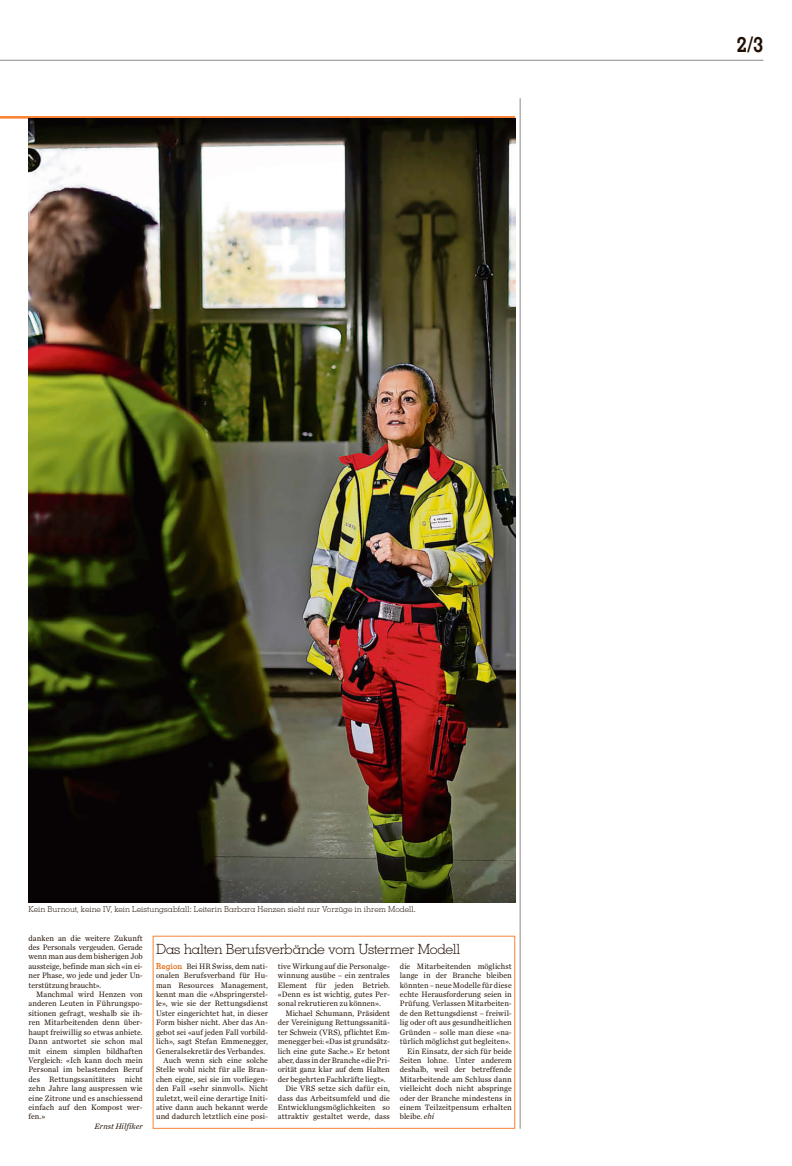
<style>
.page{position:relative;width:792px;height:1166px;background:#fff}
.page>*{position:absolute;margin:0;border:0;box-sizing:border-box;transform-origin:0 0}
.t1{font:700 21px "Memphis LT Pro";color:#200e00}
.t2{font:300 14px "Memphis LT Pro";letter-spacing:-.035em;color:#200e00}
.t3{font:8.14px/9.4px "Chronicle Text G1";letter-spacing:.005em;color:#200e00;text-align:justify}
.t4{font:300 8.14px "Memphis LT Pro";letter-spacing:-.005em;color:#200e00}
.t5{font:italic 8.14px "Chronicle Text G1";letter-spacing:.005em;color:#200e00}
.s1{font-family:"Memphis LT Pro";font-weight:700;color:#e1711d}
.s2{font-style:italic}
</style>
<div class="page">
<hr style="left:0;top:60px;width:763px;height:1px;background:#8c8986">
<hr style="left:519px;top:94px;width:1px;height:1035px;background:#8c8986">
<hr style="left:515px;top:94px;width:10px;height:4px;background:#fff">
<div style="left:153px;top:936px;width:362px;height:193px;border:1px solid #f88437"></div>
<hr style="left:0;top:116px;width:515px;height:3px;background:#f88437">
<img style="left:29px;top:119px;width:486px;height:784px">
<h1 class="t1" style="left:736px;top:32px;width:28px">2/3</h1>
<p class="t4" style="left:29px;top:904px;width:388px">Kein Burnout, keine IV, kein Leistungsabfall: Leiterin Barbara Henzen sieht nur Vorzüge in ihrem Modell.</p>
<p class="t3" style="left:29px;top:933px;width:116px">danken an die weitere Zukunft des Personals vergeuden. Gerade wenn man aus dem bisherigen Job aussteige, befinde man sich «in ei&shy;ner Phase, wo jede und jeder Un&shy;terstützung braucht».</p>
<p class="t3" style="left:29px;top:989px;width:116px;text-indent:7px">Manchmal wird Henzen von anderen Leuten in Führungspo&shy;sitionen gefragt, weshalb sie ih&shy;ren Mitarbeitenden denn über&shy;haupt freiwillig so etwas anbiete.<br>Dann antwortet sie schon mal mit einem simplen bildhaften Vergleich: «Ich kann doch mein Personal im belastenden Beruf des Rettungssanitäters nicht zehn Jahre lang auspressen wie eine Zitrone und es anschiessend einfach auf den Kompost wer&shy;fen.»</p>
<p class="t5" style="left:95px;top:1120px;width:50px">Ernst Hilfiker</p>
<h2 class="t2" style="left:156px;top:940px;width:306px">Das halten Berufsverbände vom Ustermer Modell</h2>
<p class="t3" style="left:156px;top:961px;width:113px"><span class="s1">Region</span> Bei HR Swiss, dem nati-</p>
<p class="t3" style="left:156px;top:970px;width:113px">onalen Berufsverband für Hu-</p>
<p class="t3" style="left:156px;top:980px;width:113px">man Resources Management,</p>
<p class="t3" style="left:156px;top:989px;width:113px">kennt man die «Abspringerstel-</p>
<p class="t3" style="left:156px;top:998px;width:113px">le», wie sie der Rettungsdienst</p>
<p class="t3" style="left:156px;top:1008px;width:113px">Uster eingerichtet hat, in dieser</p>
<p class="t3" style="left:156px;top:1017px;width:113px">Form bisher nicht. Aber das An-</p>
<p class="t3" style="left:156px;top:1027px;width:113px">gebot sei «auf jeden Fall vorbild-</p>
<p class="t3" style="left:156px;top:1036px;width:113px">lich», sagt Stefan Emmenegger,</p>
<p class="t3" style="left:156px;top:1045px;width:111px">Generalsekretär des Verbandes.</p>
<p class="t3" style="left:163px;top:1055px;width:106px">Auch wenn sich eine solche</p>
<p class="t3" style="left:156px;top:1064px;width:113px">Stelle wohl nicht für alle Bran-</p>
<p class="t3" style="left:156px;top:1074px;width:113px">chen eigne, sei sie im vorliegen-</p>
<p class="t3" style="left:156px;top:1083px;width:113px">den Fall «sehr sinnvoll». Nicht</p>
<p class="t3" style="left:156px;top:1092px;width:113px">zuletzt, weil eine derartige Initi-</p>
<p class="t3" style="left:156px;top:1102px;width:113px">ative dann auch bekannt werde</p>
<p class="t3" style="left:156px;top:1111px;width:113px">und dadurch letztlich eine posi-</p>
<p class="t3" style="left:278px;top:961px;width:113px">tive Wirkung auf die Personalge&shy;winnung ausübe – ein zentrales Element für jeden Betrieb. «Denn es ist wichtig, gutes Per&shy;sonal rekrutieren zu können».</p>
<p class="t3" style="left:285px;top:1008px;width:106px">Michael Schumann, Präsident</p>
<p class="t3" style="left:278px;top:1017px;width:113px">der Vereinigung Rettungssanitä-</p>
<p class="t3" style="left:278px;top:1027px;width:113px">ter Schweiz (VRS), pflichtet Em-</p>
<p class="t3" style="left:278px;top:1036px;width:113px">menegger bei: «Das ist grundsätz-</p>
<p class="t3" style="left:278px;top:1045px;width:113px">lich eine gute Sache.» Er betont</p>
<p class="t3" style="left:278px;top:1055px;width:113px">aber, dass in der Branche «die Pri-</p>
<p class="t3" style="left:278px;top:1064px;width:113px">orität ganz klar auf dem Halten</p>
<p class="t3" style="left:278px;top:1074px;width:109px">der begehrten Fachkräfte liegt».</p>
<p class="t3" style="left:285px;top:1083px;width:106px">Die VRS setze sich dafür ein,</p>
<p class="t3" style="left:278px;top:1092px;width:113px">dass das Arbeitsumfeld und die</p>
<p class="t3" style="left:278px;top:1102px;width:113px">Entwicklungsmöglichkeiten so</p>
<p class="t3" style="left:278px;top:1111px;width:113px">attraktiv gestaltet werde, dass</p>
<p class="t3" style="left:399px;top:961px;width:113px">die Mitarbeitenden möglichst</p>
<p class="t3" style="left:399px;top:970px;width:113px">lange in der Branche bleiben</p>
<p class="t3" style="left:399px;top:980px;width:113px">könnten – neue Modelle für diese</p>
<p class="t3" style="left:399px;top:989px;width:113px">echte Herausforderung seien in</p>
<p class="t3" style="left:399px;top:998px;width:113px">Prüfung. Verlassen Mitarbeiten-</p>
<p class="t3" style="left:399px;top:1008px;width:113px">de den Rettungsdienst – freiwil-</p>
<p class="t3" style="left:399px;top:1017px;width:113px">lig oder oft aus gesundheitlichen</p>
<p class="t3" style="left:399px;top:1027px;width:113px">Gründen – solle man diese «na-</p>
<p class="t3" style="left:399px;top:1036px;width:112px">türlich möglichst gut begleiten».</p>
<p class="t3" style="left:407px;top:1045px;width:106px">Ein Einsatz, der sich für beide</p>
<p class="t3" style="left:399px;top:1055px;width:113px">Seiten lohne. Unter anderem</p>
<p class="t3" style="left:399px;top:1064px;width:113px">deshalb, weil der betreffende</p>
<p class="t3" style="left:399px;top:1074px;width:113px">Mitarbeitende am Schluss dann</p>
<p class="t3" style="left:399px;top:1083px;width:113px">vielleicht doch nicht abspringe</p>
<p class="t3" style="left:399px;top:1092px;width:113px">oder der Branche mindestens in</p>
<p class="t3" style="left:399px;top:1102px;width:113px">einem Teilzeitpensum erhalten</p>
<p class="t3" style="left:399px;top:1111px;width:36px">bleibe. <span class="s2">ehi</span></p>
</div>
